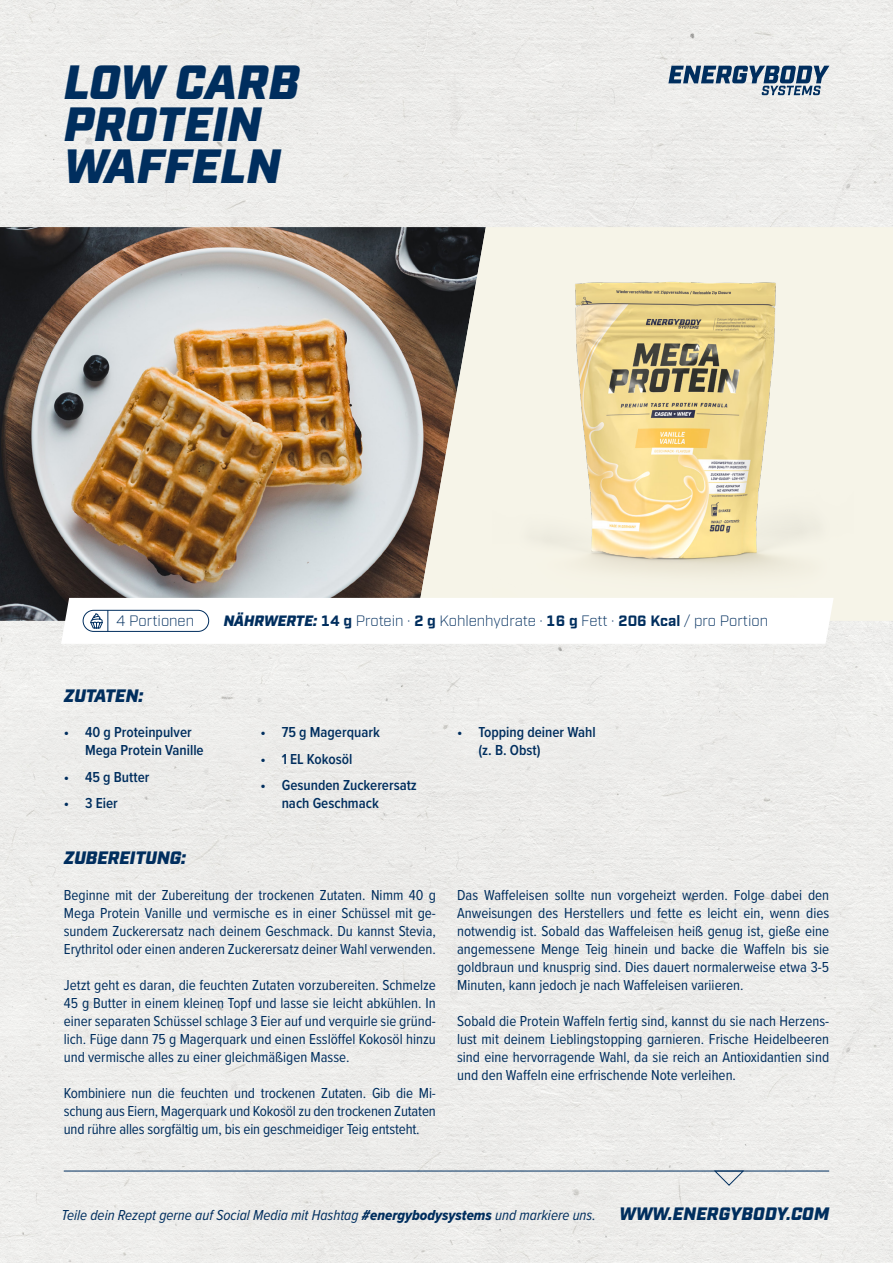
<style>
.page{position:relative;width:893px;height:1263px;background:#ededeb}
.page>*{position:absolute;margin:0;border:0;box-sizing:border-box;transform-origin:0 0}
.Überschrift{font:italic 900 48px "Industry";letter-spacing:.01em;color:#002e5e}
.Überschrift-2{font:italic 900 18px "Industry";color:#002e5e}
.Text{font:15px/18px "Proxima Nova Cond";color:#002e5e;text-align:justify}
.t1{font:600 15px/18px "Proxima Nova Cond";color:#002e5e}
.t2{font:italic 15px "Proxima Nova Cond";color:#002e5e}
.t3{font:300 15px "Industry";color:#002e5e}
.s1{font-weight:900;font-style:italic}
.s2{font-weight:700}
.s3{font-family:"Proxima Nova Cond Extrabld It";font-style:normal}
</style>
<div class="page">
<img style="left:0;top:227px;width:416px;height:394px">
<svg style="left:416px;top:227px;width:477px;height:394px;background:#c2bdb2"></svg>
<img style="left:492px;top:235px;width:361px;height:361px">
<svg style="left:668px;top:66px;width:161px;height:29px;background:#8599ad"></svg>
<hr style="left:64px;top:1171px;width:765px;height:1px;background:#002e5e">
<svg style="left:61px;top:598px;width:773px;height:46px"></svg>
<svg style="left:714px;top:1170px;width:31px;height:16px"></svg>
<p class="Überschrift" style="left:64px;top:54px;width:237px">LOW CARB</p>
<p class="Überschrift" style="left:64px;top:96px;width:199px">PROTEIN</p>
<p class="Überschrift" style="left:64px;top:138px;width:218px">WAFFELN</p>
<p class="t3" style="left:116px;top:612px;width:79px">4 Portionen</p>
<p class="t3" style="left:224px;top:612px;width:546px"><span class="s1">NÄHRWERTE:</span> <span class="s2">14 g</span> Protein · <span class="s2">2 g</span> Kohlenhydrate · <span class="s2">16 g</span> Fett · <span class="s2">206 Kcal</span> / pro Portion</p>
<p class="Überschrift-2" style="left:64px;top:685px;width:81px">ZUTATEN:</p>
<p class="t1" style="left:85px;top:723px;width:120px;text-indent:-21px">• 40 g Proteinpulver<br>Mega Protein Vanille</p>
<p class="t1" style="left:64px;top:767px;width:87px">• 45 g Butter</p>
<p class="t1" style="left:64px;top:794px;width:55px">• 3 Eier</p>
<p class="Überschrift-2" style="left:64px;top:847px;width:124px">ZUBEREITUNG:</p>
<p class="t1" style="left:260px;top:723px;width:121px">• 75 g Magerquark</p>
<p class="t1" style="left:260px;top:749px;width:93px">• 1 EL Kokosöl</p>
<p class="t1" style="left:282px;top:776px;width:137px;text-indent:-21px">• Gesunden Zuckerersatz nach Geschmack</p>
<p class="Text" style="left:64px;top:885px;width:374px">Beginne mit der Zubereitung der trockenen Zutaten. Nimm 40 g Mega Protein Vanille und vermische es in einer Schüssel mit ge&shy;sundem Zuckerersatz nach deinem Geschmack. Du kannst Stevia, Erythritol oder einen anderen Zuckerersatz deiner Wahl verwenden.</p>
<p class="Text" style="left:64px;top:975px;width:374px">Jetzt geht es daran, die feuchten Zutaten vorzubereiten. Schmelze 45 g Butter in einem kleinen Topf und lasse sie leicht abkühlen. In einer separaten Schüssel schlage 3 Eier auf und verquirle sie gründ&shy;lich. Füge dann 75 g Magerquark und einen Esslöffel Kokosöl hinzu und vermische alles zu einer gleichmäßigen Masse.</p>
<p class="Text" style="left:64px;top:1083px;width:374px">Kombiniere nun die feuchten und trockenen Zutaten. Gib die Mi&shy;schung aus Eiern, Magerquark und Kokosöl zu den trockenen Zutaten und rühre alles sorgfältig um, bis ein geschmeidiger Teig entsteht.</p>
<p class="t1" style="left:478px;top:723px;width:119px;text-indent:-21px">• Topping deiner Wahl (z. B. Obst)</p>
<p class="Text" style="left:457px;top:885px;width:374px">Das Waffeleisen sollte nun vorgeheizt werden. Folge dabei den Anweisungen des Herstellers und fette es leicht ein, wenn dies notwendig ist. Sobald das Waffeleisen heiß genug ist, gieße eine angemessene Menge Teig hinein und backe die Waffeln bis sie goldbraun und knusprig sind. Dies dauert normalerweise etwa 3-5<br>Minuten, kann jedoch je nach Waffeleisen variieren.</p>
<p class="Text" style="left:457px;top:1011px;width:374px">Sobald die Protein Waffeln fertig sind, kannst du sie nach Herzens&shy;lust mit deinem Lieblingstopping garnieren. Frische Heidelbeeren sind eine hervorragende Wahl, da sie reich an Antioxidantien sind und den Waffeln eine erfrischende Note verleihen.</p>
<p class="t2" style="left:62px;top:1204px;width:536px">Teile dein Rezept gerne auf Social Media mit Hashtag <span class="s3">#energybodysystems</span> und markiere uns.</p>
<p class="Überschrift-2" style="left:619px;top:1203px;width:211px">WWW.ENERGYBODY.COM</p>
</div>
